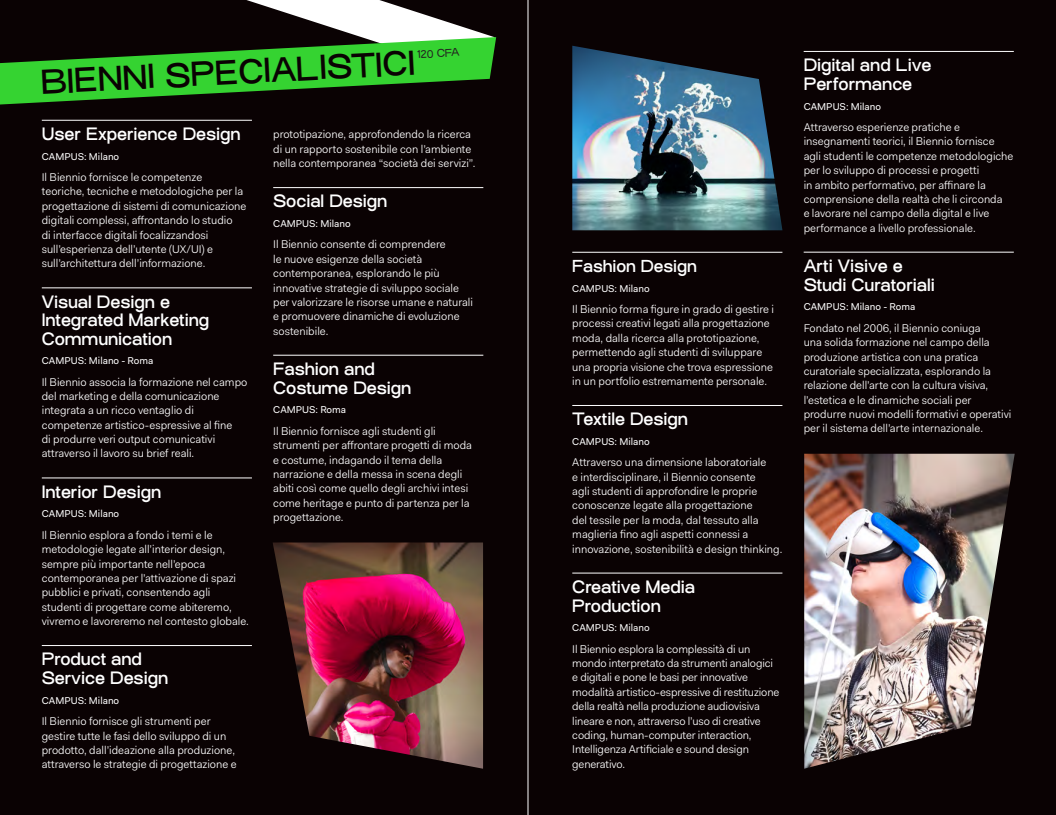
<style>
.page{position:relative;width:1056px;height:815px;background:#fff}
.page>*{position:absolute;margin:0;border:0;box-sizing:border-box;transform-origin:0 0}
.t1{font:500 33.75px "Osmose";color:#0a0203}
.t2{font:500 17.5px/18.8px "Osmose";letter-spacing:-.005em;color:#fff}
.t3{font:500 16.88px "Osmose";letter-spacing:-.005em;color:#fff}
.t4{font:11.25px/14.4px "Fakt Blond";color:#fff}
.t5{font:10.88px "Osmose";color:#231f20}
.t6{font:10px "Fakt";color:#fff}
</style>
<div class="page">
<div style="left:0;top:0;width:528px;height:815px;background:#0a0203"></div>
<div style="left:528px;top:0;width:528px;height:815px;background:#0a0203"></div>
<hr style="left:42px;top:120px;width:210px;height:1px;background:#fff">
<hr style="left:42px;top:288px;width:210px;height:1px;background:#fff">
<hr style="left:42px;top:478px;width:210px;height:1px;background:#fff">
<hr style="left:42px;top:645px;width:210px;height:1px;background:#fff">
<hr style="left:273px;top:187px;width:210px;height:1px;background:#fff">
<hr style="left:273px;top:355px;width:210px;height:1px;background:#fff">
<hr style="left:572px;top:252px;width:210px;height:1px;background:#fff">
<hr style="left:572px;top:405px;width:210px;height:1px;background:#fff">
<hr style="left:572px;top:573px;width:210px;height:1px;background:#fff">
<hr style="left:804px;top:51px;width:210px;height:1px;background:#fff">
<hr style="left:804px;top:252px;width:210px;height:1px;background:#fff">
<img style="left:273px;top:542px;width:210px;height:227px">
<img style="left:804px;top:454px;width:211px;height:315px">
<img style="left:572px;top:46px;width:210px;height:184px">
<hr style="left:528px;top:0;width:1px;height:815px;background:#fff">
<svg style="left:0;top:0;width:496px;height:105px"></svg>
<h1 class="t1" style="left:40px;top:63px;width:377px;rotate:-3deg">BIENNI SPECIALISTICI</h1>
<p class="t5" style="left:417px;top:48px;width:44px;rotate:-3deg">120 CFA</p>
<h2 class="t2" style="left:42px;top:127px;width:200px">User Experience Design</h2>
<p class="t6" style="left:42px;top:150px;width:79px">CAMPUS: Milano</p>
<p class="t4" style="left:42px;top:170px;width:206px">Il Biennio fornisce le competenze teoriche, tecniche e metodologiche per la progettazione di sistemi di comunicazione digitali complessi, affrontando lo studio<br>di interfacce digitali focalizzandosi sull’esperienza dell’utente (UX/UI) e sull’architettura dell’informazione.</p>
<h2 class="t2" style="left:42px;top:295px;width:169px;line-height:18.4px">Visual Design e<br>Integrated Marketing<br>Communication</h2>
<p class="t6" style="left:42px;top:354px;width:113px">CAMPUS: Milano - Roma</p>
<p class="t4" style="left:42px;top:374px;width:207px">Il Biennio associa la formazione nel campo del marketing e della comunicazione integrata a un ricco ventaglio di competenze artistico-espressive al fine<br>di produrre veri output comunicativi attraverso il lavoro su brief reali.</p>
<h2 class="t2" style="left:42px;top:485px;width:121px">Interior Design</h2>
<p class="t6" style="left:42px;top:507px;width:79px">CAMPUS: Milano</p>
<p class="t4" style="left:42px;top:528px;width:209px">Il Biennio esplora a fondo i temi e le metodologie legate all’interior design, sempre più importante nell’epoca contemporanea per l’attivazione di spazi pubblici e privati, consentendo agli studenti di progettare come abiteremo, vivremo e lavoreremo nel contesto globale.</p>
<h2 class="t2" style="left:42px;top:652px;width:128px">Product and<br>Service Design</h2>
<p class="t6" style="left:42px;top:694px;width:79px">CAMPUS: Milano</p>
<p class="t4" style="left:42px;top:714px;width:196px">Il Biennio fornisce gli strumenti per gestire tutte le fasi dello sviluppo di un prodotto, dall’ideazione alla produzione, attraverso le strategie di progettazione e</p>
<p class="t4" style="left:273px;top:127px;width:204px">prototipazione, approfondendo la ricerca di un rapporto sostenibile con l’ambiente nella contemporanea “società dei servizi”.</p>
<h2 class="t2" style="left:273px;top:194px;width:116px">Social Design</h2>
<p class="t6" style="left:273px;top:217px;width:79px">CAMPUS: Milano</p>
<p class="t4" style="left:273px;top:237px;width:201px">Il Biennio consente di comprendere<br>le nuove esigenze della società contemporanea, esplorando le più innovative strategie di sviluppo sociale per valorizzare le risorse umane e naturali e promuovere dinamiche di evoluzione sostenibile.</p>
<h2 class="t2" style="left:273px;top:362px;width:140px">Fashion and<br>Costume Design</h2>
<p class="t6" style="left:273px;top:403px;width:74px">CAMPUS: Roma</p>
<p class="t4" style="left:273px;top:424px;width:200px">Il Biennio fornisce agli studenti gli strumenti per affrontare progetti di moda e costume, indagando il tema della narrazione e della messa in scena degli abiti così come quello degli archivi intesi come heritage e punto di partenza per la progettazione.</p>
<h3 class="t3" style="left:572px;top:256px;width:126px">Fashion Design</h3>
<p class="t6" style="left:572px;top:282px;width:79px">CAMPUS: Milano</p>
<p class="t4" style="left:572px;top:302px;width:203px">Il Biennio forma figure in grado di gestire i processi creativi legati alla progettazione moda, dalla ricerca alla prototipazione, permettendo agli studenti di sviluppare una propria visione che trova espressione in un portfolio estremamente personale.</p>
<h2 class="t2" style="left:572px;top:412px;width:117px">Textile Design</h2>
<p class="t6" style="left:572px;top:435px;width:79px">CAMPUS: Milano</p>
<p class="t4" style="left:572px;top:455px;width:212px">Attraverso una dimensione laboratoriale<br>e interdisciplinare, il Biennio consente<br>agli studenti di approfondire le proprie conoscenze legate alla progettazione<br>del tessile per la moda, dal tessuto alla maglieria fino agli aspetti connessi a innovazione, sostenibilità e design thinking.</p>
<h2 class="t2" style="left:572px;top:580px;width:124px">Creative Media<br>Production</h2>
<p class="t6" style="left:572px;top:621px;width:79px">CAMPUS: Milano</p>
<p class="t4" style="left:572px;top:642px;width:209px">Il Biennio esplora la complessità di un mondo interpretato da strumenti analogici e digitali e pone le basi per innovative modalità artistico-espressive di restituzione della realtà nella produzione audiovisiva lineare e non, attraverso l’uso di creative coding, human-computer interaction, Intelligenza Artificiale e sound design generativo.</p>
<h2 class="t2" style="left:804px;top:58px;width:129px">Digital and Live<br>Performance</h2>
<p class="t6" style="left:804px;top:99px;width:79px">CAMPUS: Milano</p>
<p class="t4" style="left:804px;top:120px;width:211px">Attraverso esperienze pratiche e insegnamenti teorici, il Biennio fornisce agli studenti le competenze metodologiche per lo sviluppo di processi e progetti<br>in ambito performativo, per affinare la comprensione della realtà che li circonda<br>e lavorare nel campo della digital e live performance a livello professionale.</p>
<h2 class="t2" style="left:804px;top:259px;width:133px">Arti Visive e<br>Studi Curatoriali</h2>
<p class="t6" style="left:804px;top:300px;width:113px">CAMPUS: Milano - Roma</p>
<p class="t4" style="left:804px;top:321px;width:209px">Fondato nel 2006, il Biennio coniuga<br>una solida formazione nel campo della produzione artistica con una pratica curatoriale specializzata, esplorando la relazione dell’arte con la cultura visiva, l’estetica e le dinamiche sociali per produrre nuovi modelli formativi e operativi per il sistema dell’arte internazionale.</p>
</div>
